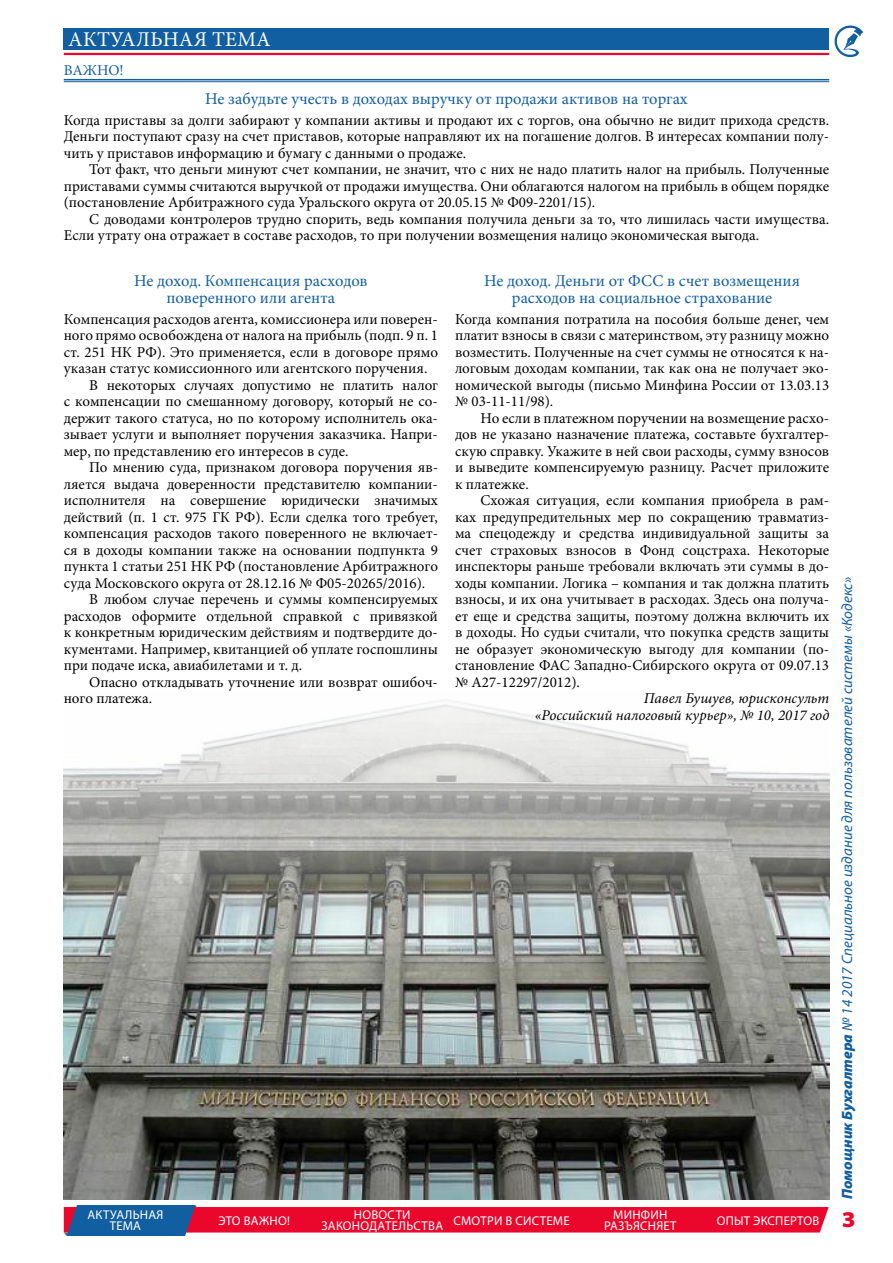
<style>
.page{position:relative;width:893px;height:1263px;background:#fff}
.page>*{position:absolute;margin:0;border:0;box-sizing:border-box;transform-origin:0 0}
.t1{font:900 semi-expanded 22.5px "Myriad Pro";color:#ea072b}
.t2{font:21px "Minion Pro";letter-spacing:.01em;color:#fff}
.t3{font:16.5px/16.5px "Minion Pro";color:#115ea1;text-align:center}
.t4{font:15px/16.5px "Minion Pro";color:#000;text-align:justify}
.t5{font:italic 15px "Myriad Pro";color:#115ea1}
.t6{font:italic 15px/16.5px "Minion Pro";color:#000;text-align:right}
.t7{font:15px "Minion Pro";letter-spacing:-.005em;color:#115ea1}
.t8{font:12.75px/10.5px "Myriad Pro";letter-spacing:.105em;color:#fff}
.t9{font:12.75px "Myriad Pro";letter-spacing:.125em;color:#fff}
.t10{font:12.75px "Myriad Pro";letter-spacing:.13em;color:#fff}
.s1{font-weight:900}
</style>
<div class="page">
<svg style="left:834px;top:25px;width:29px;height:32px"></svg>
<div style="left:64px;top:29px;width:765px;height:21px;background:#115ea1"></div>
<hr style="left:64px;top:53px;width:765px;height:2px;background:#ea072b">
<svg style="left:64px;top:1205px;width:765px;height:31px;background:#cb3a5d"></svg>
<img style="left:64px;top:700px;width:765px;height:499px">
<hr style="left:64px;top:79px;width:765px;height:1px;background:#115ea1">
<hr style="left:64px;top:81px;width:765px;height:1px;background:#115ea1">
<h2 class="t2" style="left:68px;top:25px;width:204px">АКТУАЛЬНАЯ ТЕМА</h2>
<p class="t7" style="left:64px;top:60px;width:61px">ВАЖНО!</p>
<p class="t3" style="left:205px;top:91px;width:484px">Не забудьте учесть в доходах выручку от продажи активов на торгах</p>
<p class="t4" style="left:64px;top:112px;width:767px">Когда приставы за долги забирают у компании активы и продают их с торгов, она обычно не видит прихода средств.<br>Деньги поступают сразу на счет приставов, которые направляют их на погашение долгов. В интересах компании полу&shy;чить у приставов информацию и бумагу с данными о продаже.</p>
<p class="t4" style="left:64px;top:161px;width:767px;text-indent:26px">Тот факт, что деньги минуют счет компании, не значит, что с них не надо платить налог на прибыль. Полученные приставами суммы считаются выручкой от продажи имущества. Они облагаются налогом на прибыль в общем порядке (постановление Арбитражного суда Уральского округа от 20.05.15 № Ф09-2201/15).</p>
<p class="t4" style="left:64px;top:211px;width:767px;text-indent:26px">С доводами контролеров трудно спорить, ведь компания получила деньги за то, что лишилась части имущества.<br>Если утрату она отражает в составе расходов, то при получении возмещения налицо экономическая выгода.</p>
<p class="t3" style="left:134px;top:273px;width:235px">Не доход. Компенсация расходов поверенного или агента</p>
<p class="t4" style="left:64px;top:311px;width:376px">Компенсация расходов агента, комиссионера или поверен-</p>
<p class="t4" style="left:64px;top:327px;width:376px">ного прямо освобождена от налога на прибыль (подп. 9 п. 1</p>
<p class="t4" style="left:64px;top:344px;width:376px">ст. 251 НК РФ). Это применяется, если в договоре прямо</p>
<p class="t4" style="left:64px;top:360px;width:365px">указан статус комиссионного или агентского поручения.</p>
<p class="t4" style="left:89px;top:377px;width:350px">В некоторых случаях допустимо не платить налог</p>
<p class="t4" style="left:64px;top:393px;width:376px">с компенсации по смешанному договору, который не со-</p>
<p class="t4" style="left:64px;top:410px;width:376px">держит такого статуса, но по которому исполнитель ока-</p>
<p class="t4" style="left:64px;top:426px;width:376px">зывает услуги и выполняет поручения заказчика. Напри-</p>
<p class="t4" style="left:64px;top:443px;width:286px">мер, по представлению его интересов в суде.</p>
<p class="t4" style="left:89px;top:459px;width:350px">По мнению суда, признаком договора поручения яв-</p>
<p class="t4" style="left:64px;top:476px;width:376px">ляется выдача доверенности представителю компании-</p>
<p class="t4" style="left:64px;top:492px;width:376px">исполнителя на совершение юридически значимых</p>
<p class="t4" style="left:64px;top:509px;width:376px">действий (п. 1 ст. 975 ГК РФ). Если сделка того требует,</p>
<p class="t4" style="left:64px;top:525px;width:376px">компенсация расходов такого поверенного не включает-</p>
<p class="t4" style="left:64px;top:542px;width:376px">ся в доходы компании также на основании подпункта 9</p>
<p class="t4" style="left:64px;top:558px;width:376px">пункта 1 статьи 251 НК РФ (постановление Арбитражного</p>
<p class="t4" style="left:64px;top:575px;width:363px">суда Московского округа от 28.12.16 № Ф05-20265/2016).</p>
<p class="t4" style="left:89px;top:591px;width:350px">В любом случае перечень и суммы компенсируемых</p>
<p class="t4" style="left:64px;top:608px;width:376px">расходов оформите отдельной справкой с привязкой</p>
<p class="t4" style="left:64px;top:624px;width:376px">к конкретным юридическим действиям и подтвердите до-</p>
<p class="t4" style="left:64px;top:641px;width:376px">кументами. Например, квитанцией об уплате госпошлины</p>
<p class="t4" style="left:64px;top:657px;width:240px">при подаче иска, авиабилетами и т. д.</p>
<p class="t4" style="left:89px;top:674px;width:350px">Опасно откладывать уточнение или возврат ошибоч-</p>
<p class="t4" style="left:64px;top:690px;width:90px">ного платежа.</p>
<p class="t3" style="left:484px;top:273px;width:317px">Не доход. Деньги от ФСС в счет возмещения расходов на социальное страхование</p>
<p class="t4" style="left:455px;top:311px;width:376px">Когда компания потратила на пособия больше денег, чем платит взносы в связи с материнством, эту разницу можно возместить. Полученные на счет суммы не относятся к на&shy;логовым доходам компании, так как она не получает эко&shy;номической выгоды (письмо Минфина России от 13.03.13 № 03-11-11/98).</p>
<p class="t4" style="left:455px;top:410px;width:376px;text-indent:26px">Но если в платежном поручении на возмещение расхо&shy;дов не указано назначение платежа, составьте бухгалтер&shy;скую справку. Укажите в ней свои расходы, сумму взносов и выведите компенсируемую разницу. Расчет приложите к платежке.</p>
<p class="t4" style="left:455px;top:492px;width:376px;text-indent:26px">Схожая ситуация, если компания приобрела в рам&shy;ках предупредительных мер по сокращению травматиз&shy;ма спецодежду и средства индивидуальной защиты за счет страховых взносов в Фонд соцстраха. Некоторые инспекторы раньше требовали включать эти суммы в до&shy;ходы компании. Логика – компания и так должна платить взносы, и их она учитывает в расходах. Здесь она получа&shy;ет еще и средства защиты, поэтому должна включить их в доходы. Но судьи считали, что покупка средств защиты не образует экономическую выгоду для компании (по&shy;становление ФАС Западно-Сибирского округа от 09.07.13 № А27-12297/2012).</p>
<p class="t6" style="left:535px;top:690px;width:296px">Павел Бушуев, юрисконсульт<br>«Российский налоговый курьер», № 10, 2017 год</p>
<p class="t8" style="left:110px;top:1209px;width:55px;text-indent:-22px">Актуальная тема</p>
<p class="t8" style="left:218px;top:1215px;width:73px">это важно!</p>
<p class="t8" style="left:354px;top:1209px;width:58px">но вости</p>
<p class="t8" style="left:321px;top:1220px;width:31px">законо</p>
<p class="t8" style="left:369px;top:1220px;width:94px">дательства смо</p>
<p class="t10" style="left:481px;top:1212px;width:91px">три в системе</p>
<p class="t8" style="left:604px;top:1209px;width:73px;text-align:center">минфин разъясн яет</p>
<p class="t9" style="left:717px;top:1212px;width:104px">опыт экспертов</p>
<p class="t5" style="left:838px;top:1199px;width:623px;rotate:-90deg"><span class="s1">Помощник Бухгалтера</span> № 14 2017 Специальное издание для пользователей системы «Кодекс»</p>
<h1 class="t1" style="left:842px;top:1204px;width:15px">3</h1>
</div>
